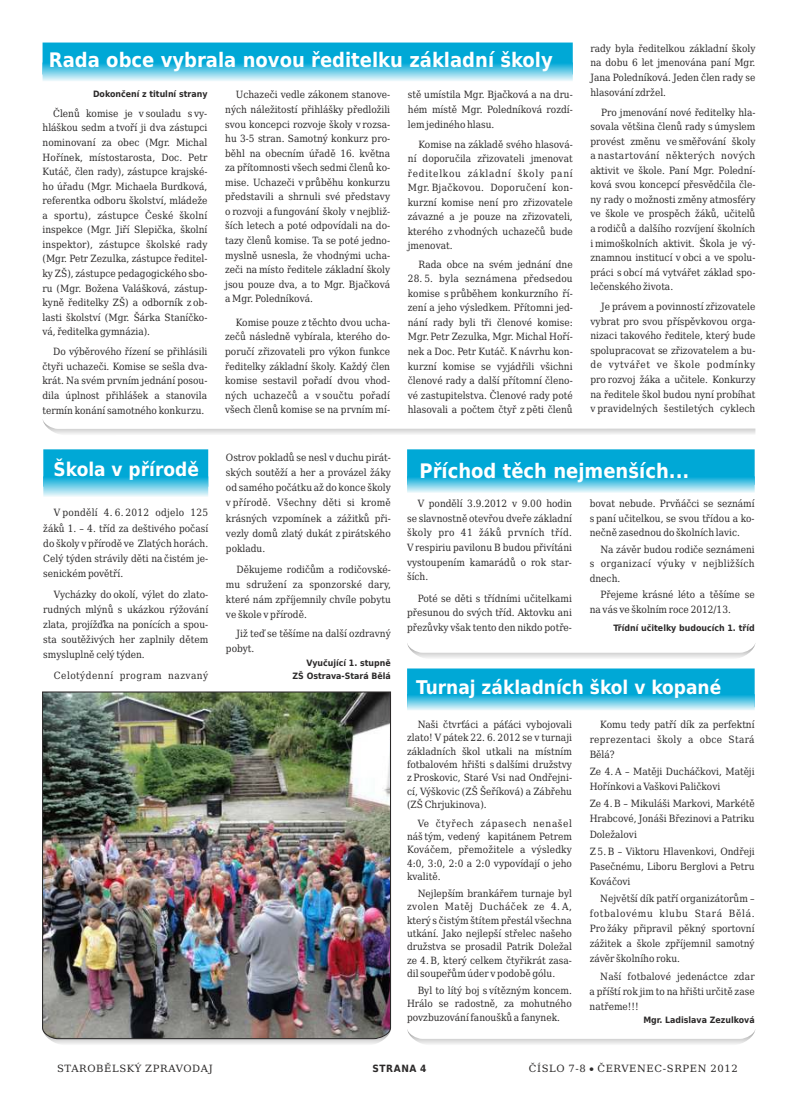
<style>
.page{position:relative;width:798px;height:1099px;background:#fff}
.page>*{position:absolute;margin:0;border:0;box-sizing:border-box;transform-origin:0 0}
.t1{font:700 20px "DejaVu Sans Condensed";color:#fff}
.t2{font:700 18.88px "DejaVu Sans Condensed";color:#fff}
.t3{font:10px/14.5px "DejaVu Serif Condensed";color:#2b2929;text-align:justify}
.t4{font:10px "DejaVu Serif";letter-spacing:.065em;color:#2b2929}
.t5{font:10px "DejaVu Serif Condensed";letter-spacing:.045em;color:#2b2929}
.t6{font:700 10px "DejaVu Sans Condensed";letter-spacing:.06em;color:#2b2929}
.t7{font:700 8.75px/13.2px "DejaVu Sans Condensed";color:#2b2929;text-align:right}
</style>
<div class="page">
<svg style="left:407px;top:449px;width:347px;height:44px;background:#2fb7dd"></svg>
<svg style="left:407px;top:643px;width:348px;height:15px"></svg>
<svg style="left:43px;top:43px;width:529px;height:38px;background:#38bbdf"></svg>
<svg style="left:49px;top:1039px;width:335px;height:5px"></svg>
<img style="left:42px;top:691px;width:349px;height:348px">
<svg style="left:43px;top:449px;width:165px;height:48px;background:#35bade"></svg>
<svg style="left:407px;top:668px;width:347px;height:42px;background:#2db7dd"></svg>
<svg style="left:407px;top:1029px;width:348px;height:15px"></svg>
<svg style="left:43px;top:420px;width:712px;height:14px"></svg>
<h1 class="t1" style="left:49px;top:51px;width:505px">Rada obce vybrala novou ředitelku základní školy</h1>
<p class="t7" style="left:93px;top:88px;width:116px">Dokončení z titulní strany</p>
<p class="t3" style="left:42px;top:107px;width:166px;text-indent:11px">Členů komise je v souladu s vy&shy;hláškou sedm a tvoří ji dva zástupci nominovaní za obec (Mgr. Michal Hořínek, místostarosta, Doc. Petr Kutáč, člen rady), zástupce krajské&shy;ho úřadu (Mgr. Michaela Burdková, referentka odboru školství, mládeže a sportu), zástupce České školní inspekce (Mgr. Jiří Slepička, školní inspektor), zástupce školské rady (Mgr. Petr Zezulka, zástupce ředitel&shy;ky ZŠ), zástupce pedagogického sbo&shy;ru (Mgr. Božena Valášková, zástup&shy;kyně ředitelky ZŠ) a odborník z ob&shy;lasti školství (Mgr. Šárka Staníčko&shy;vá, ředitelka gymnázia).</p>
<p class="t3" style="left:42px;top:345px;width:166px;text-indent:11px">Do výběrového řízení se přihlásili čtyři uchazeči. Komise se sešla dva&shy;krát. Na svém prvním jednání posou&shy;dila úplnost přihlášek a stanovila termín konání samotného konkurzu.</p>
<p class="t3" style="left:225px;top:89px;width:166px;text-indent:11px">Uchazeči vedle zákonem stanove&shy;ných náležitostí přihlášky předložili svou koncepci rozvoje školy v rozsa&shy;hu 3-5 stran. Samotný konkurz pro&shy;běhl na obecním úřadě 16. května za přítomnosti všech sedmi členů ko&shy;mise. Uchazeči v průběhu konkurzu představili a shrnuli své představy o rozvoji a fungování školy v nejbliž&shy;ších letech a poté odpovídali na do&shy;tazy členů komise. Ta se poté jedno&shy;myslně usnesla, že vhodnými ucha&shy;zeči na místo ředitele základní školy jsou pouze dva, a to Mgr. Bjačková a Mgr. Poledníková.</p>
<p class="t3" style="left:225px;top:316px;width:166px;text-indent:11px">Komise pouze z těchto dvou ucha&shy;zečů následně vybírala, kterého do&shy;poručí zřizovateli pro výkon funkce ředitelky základní školy. Každý člen komise sestavil pořadí dvou vhod&shy;ných uchazečů a v součtu pořadí všech členů komise se na prvním mí-</p>
<p class="t3" style="left:407px;top:89px;width:166px">stě umístila Mgr. Bjačková a na dru&shy;hém místě Mgr. Poledníková rozdí&shy;lem jediného hlasu.</p>
<p class="t3" style="left:407px;top:138px;width:166px;text-indent:11px">Komise na základě svého hlasová&shy;ní doporučila zřizovateli jmenovat ředitelkou základní školy paní Mgr. Bjačkovou. Doporučení kon&shy;kurzní komise není pro zřizovatele závazné a je pouze na zřizovateli, kterého z vhodných uchazečů bude jmenovat.</p>
<p class="t3" style="left:418px;top:258px;width:156px">Rada obce na svém jednání dne</p>
<p class="t3" style="left:407px;top:272px;width:167px">28. 5. byla seznámena předsedou komise s průběhem konkurzního ří&shy;zení a jeho výsledkem. Přítomni jed&shy;nání rady byli tři členové komise:<br>Mgr. Petr Zezulka, Mgr. Michal Hoří&shy;nek a Doc. Petr Kutáč. K návrhu kon&shy;kurzní komise se vyjádřili všichni členové rady a další přítomní členo&shy;vé zastupitelstva. Členové rady poté hlasovali a počtem čtyř z pěti členů</p>
<p class="t3" style="left:590px;top:42px;width:166px">rady byla ředitelkou základní školy na dobu 6 let jmenována paní Mgr.<br>Jana Poledníková. Jeden člen rady se hlasování zdržel.</p>
<p class="t3" style="left:590px;top:106px;width:166px;text-indent:11px">Pro jmenování nové ředitelky hla&shy;sovala většina členů rady s úmyslem provést změnu ve směřování školy a nastartování některých nových aktivit ve škole. Paní Mgr. Polední&shy;ková svou koncepcí přesvědčila čle&shy;ny rady o možnosti změny atmosféry ve škole ve prospěch žáků, učitelů a rodičů a dalšího rozvíjení školních i mimoškolních aktivit. Škola je vý&shy;znamnou institucí v obci a ve spolu&shy;práci s obcí má vytvářet základ spo&shy;lečenského života.</p>
<p class="t3" style="left:590px;top:300px;width:166px;text-indent:11px">Je právem a povinností zřizovatele vybrat pro svou příspěvkovou orga&shy;nizaci takového ředitele, který bude spolupracovat se zřizovatelem a bu&shy;de vytvářet ve škole podmínky pro rozvoj žáka a učitele. Konkurzy na ředitele škol budou nyní probíhat v pravidelných šestiletých cyklech</p>
<h2 class="t2" style="left:54px;top:462px;width:147px">Škola v přírodě</h2>
<p class="t3" style="left:226px;top:451px;width:166px;line-height:15.1px">Ostrov pokladů se nesl v duchu pirát&shy;ských soutěží a her a provázel žáky od samého počátku až do konce školy v přírodě. Všechny děti si kromě krásných vzpomínek a zážitků při&shy;vezly domů zlatý dukát z pirátského pokladu.</p>
<p class="t3" style="left:226px;top:562px;width:166px;line-height:15.1px;text-indent:11px">Děkujeme rodičům a rodičovské&shy;mu sdružení za sponzorské dary, které nám zpříjemnily chvíle pobytu ve škole v přírodě.</p>
<p class="t3" style="left:226px;top:626px;width:166px;line-height:15.1px;text-indent:11px">Již teď se těšíme na další ozdravný pobyt.</p>
<p class="t7" style="left:292px;top:656px;width:100px">Vyučující 1. stupně<br>ZŠ Ostrava-Stará Bělá</p>
<p class="t3" style="left:43px;top:506px;width:166px;line-height:15.1px;text-indent:11px">V pondělí 4. 6. 2012 odjelo 125 žáků 1. – 4. tříd za deštivého počasí do školy v přírodě ve Zlatých horách.<br>Celý týden strávily děti na čistém je&shy;senickém povětří.</p>
<p class="t3" style="left:43px;top:587px;width:166px;line-height:15.1px;text-indent:11px">Vycházky do okolí, výlet do zlato&shy;rudných mlýnů s ukázkou rýžování zlata, projížďka na ponících a spou&shy;sta soutěživých her zaplnily dětem smysluplně celý týden.</p>
<p class="t5" style="left:54px;top:671px;width:156px">Celotýdenní program nazvaný</p>
<h1 class="t1" style="left:419px;top:462px;width:271px">Příchod těch nejmenších...</h1>
<p class="t3" style="left:407px;top:497px;width:166px;text-indent:11px">V pondělí 3.9.2012 v 9.00 hodin se slavnostně otevřou dveře základní školy pro 41 žáků prvních tříd.<br>V respiriu pavilonu B budou přivítáni vystoupením kamarádů o rok star&shy;ších.</p>
<p class="t3" style="left:407px;top:592px;width:166px;text-indent:11px">Poté se děti s třídními učitelkami přesunou do svých tříd. Aktovku ani přezůvky však tento den nikdo potře-</p>
<p class="t3" style="left:589px;top:497px;width:166px">bovat nebude. Prvňáčci se seznámí s paní učitelkou, se svou třídou a ko&shy;nečně zasednou do školních lavic.</p>
<p class="t3" style="left:589px;top:543px;width:166px;text-indent:11px">Na závěr budou rodiče seznámeni s organizací výuky v nejbližších dnech.</p>
<p class="t3" style="left:589px;top:588px;width:166px;text-indent:11px">Přejeme krásné léto a těšíme se na vás ve školním roce 2012/13.</p>
<p class="t7" style="left:613px;top:622px;width:142px">Třídní učitelky budoucích 1. tříd</p>
<h2 class="t2" style="left:416px;top:679px;width:306px">Turnaj základních škol v kopané</h2>
<p class="t3" style="left:407px;top:718px;width:166px;line-height:13.4px;text-indent:11px">Naši čtvrťáci a páťáci vybojovali zlato! V pátek 22. 6. 2012 se v turnaji základních škol utkali na místním fotbalovém hřišti s dalšími družstvy z Proskovic, Staré Vsi nad Ondřejni&shy;cí, Výškovic (ZŠ Šeříková) a Zábřehu (ZŠ Chrjukinova).</p>
<p class="t3" style="left:407px;top:817px;width:166px;line-height:13.4px;text-indent:11px">Ve čtyřech zápasech nenašel náš tým, vedený kapitánem Petrem Kováčem, přemožitele a výsledky 4:0, 3:0, 2:0 a 2:0 vypovídají o jeho kvalitě.</p>
<p class="t3" style="left:407px;top:887px;width:166px;line-height:13.4px;text-indent:11px">Nejlepším brankářem turnaje byl zvolen Matěj Ducháček ze 4. A, který s čistým štítem přestál všechna utkání. Jako nejlepší střelec našeho družstva se prosadil Patrik Doležal ze 4. B, který celkem čtyřikrát zasa&shy;dil soupeřům úder v podobě gólu.</p>
<p class="t3" style="left:407px;top:984px;width:166px;line-height:13.4px;text-indent:11px">Byl to lítý boj s vítězným koncem.<br>Hrálo se radostně, za mohutného povzbuzování fanoušků a fanynek.</p>
<p class="t3" style="left:589px;top:717px;width:166px;line-height:15.1px;text-indent:11px">Komu tedy patří dík za perfektní reprezentaci školy a obce Stará Bělá?</p>
<p class="t3" style="left:589px;top:765px;width:166px;line-height:15.1px">Ze 4. A – Matěji Ducháčkovi, Matěji<br>Hořínkovi a Vaškovi Paličkovi</p>
<p class="t3" style="left:589px;top:797px;width:166px;line-height:15.1px">Ze 4. B – Mikuláši Markovi, Markétě Hrabcové, Jonáši Březinovi a Patriku Doležalovi</p>
<p class="t3" style="left:589px;top:844px;width:166px;line-height:15.1px">Z 5. B – Viktoru Hlavenkovi, Ondřeji Pasečnému, Liboru Berglovi a Petru Kováčovi</p>
<p class="t3" style="left:589px;top:891px;width:166px;line-height:15.1px;text-indent:11px">Největší dík patří organizátorům – fotbalovému klubu Stará Bělá.<br>Pro žáky připravil pěkný sportovní zážitek a škole zpříjemnil samotný závěr školního roku.</p>
<p class="t3" style="left:589px;top:969px;width:166px;line-height:15.1px;text-indent:11px">Naší fotbalové jedenáctce zdar a příští rok jim to na hřišti určitě zase natřeme!!!</p>
<p class="t7" style="left:643px;top:1014px;width:113px">Mgr. Ladislava Zezulková</p>
<p class="t4" style="left:57px;top:1063px;width:157px">STAROBĚLSKÝ ZPRAVODAJ</p>
<p class="t6" style="left:372px;top:1063px;width:56px">STRANA 4</p>
<p class="t4" style="left:528px;top:1063px;width:210px">ČÍSLO 7-8 ČERVENEC-SRPEN 2012</p>
</div>
